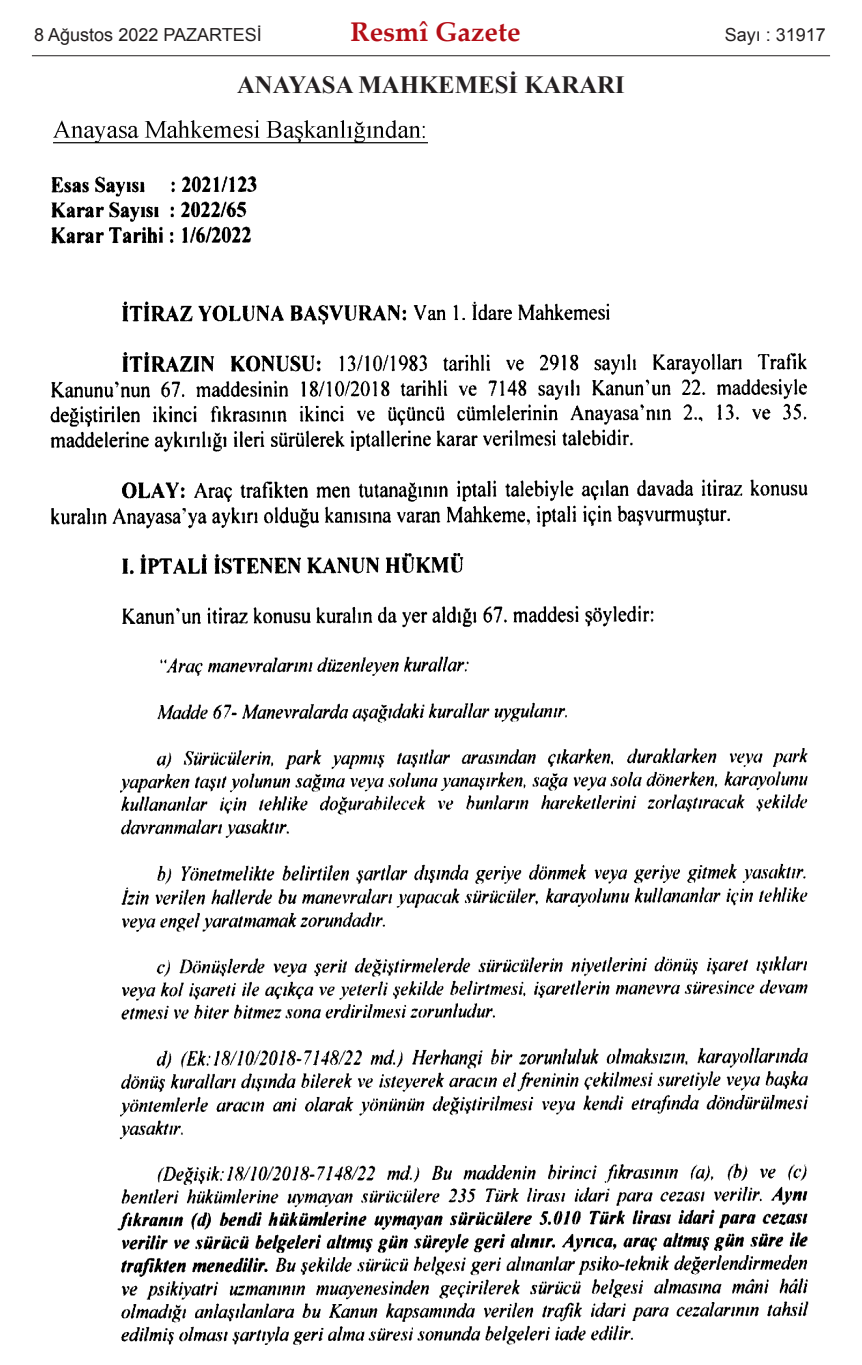
<style>
.page{position:relative;width:862px;height:1365px;background:#fff}
.page>*{position:absolute;margin:0;border:0;box-sizing:border-box;transform-origin:0 0}
.t1{font:700 27px "Palatino Linotype";color:#b40e16}
.t2{font:700 24.75px "Times New Roman";color:#231f20}
.t3{font:18px "Arial";color:#231f20}
</style>
<div class="page">
<img style="left:50px;top:120px;width:759px;height:1225px">
<hr style="left:32px;top:55px;width:797px;height:1px;background:#231f20">
<p class="t3" style="left:34px;top:25px;width:229px">8 Ağustos 2022 PAZARTESİ</p>
<h1 class="t1" style="left:350px;top:21px;width:171px">Resmî Gazete</h1>
<p class="t3" style="left:724px;top:25px;width:103px">Sayı : 31917</p>
<h2 class="t2" style="left:237px;top:71px;width:389px">ANAYASA MAHKEMESİ KARARI</h2>
</div>
